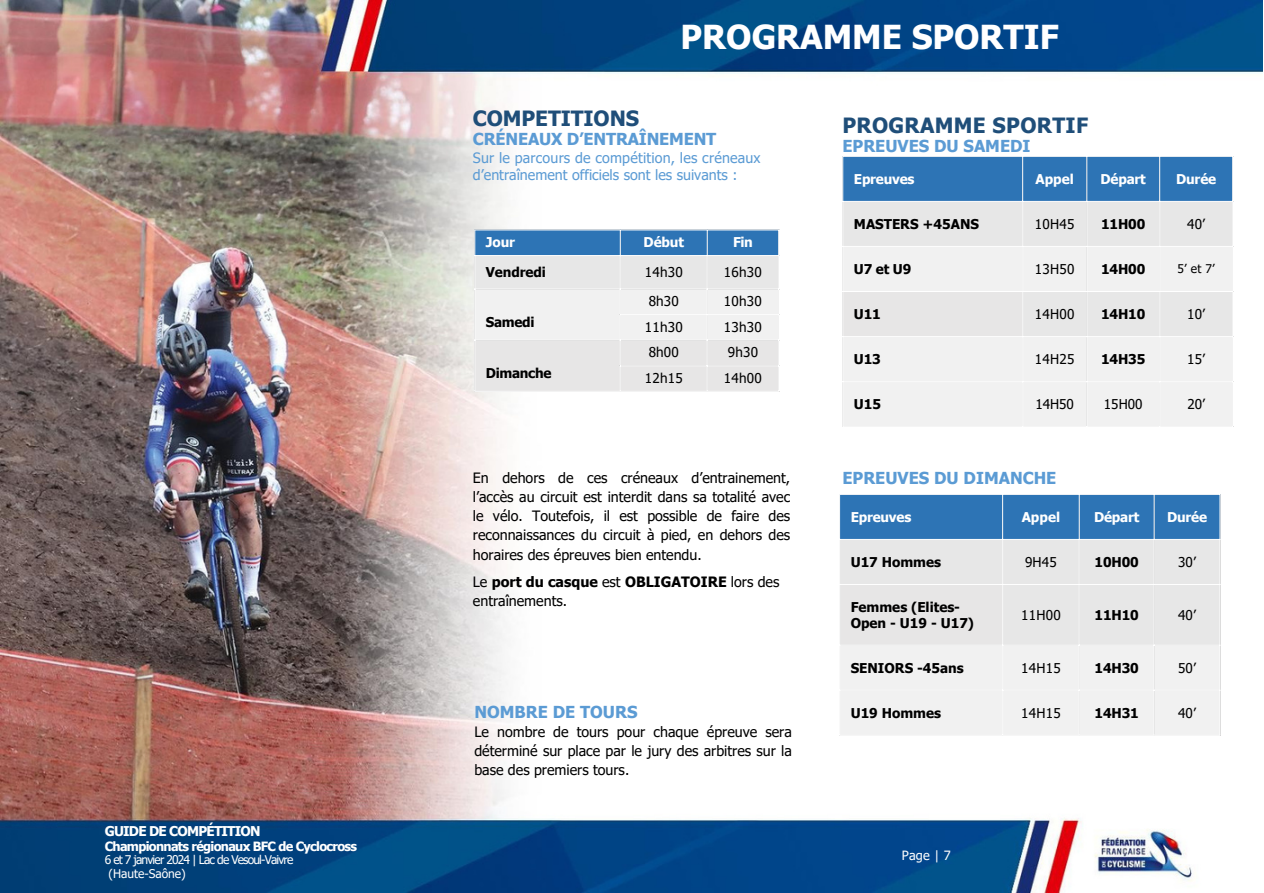
<style>
.page{position:relative;width:1264px;height:893px;background:#fff}
.page>*{position:absolute;margin:0;border:0;box-sizing:border-box;transform-origin:0 0}
.t1{font:700 33px "Tahoma";color:#fff}
.t2{font:700 21px "Tahoma";letter-spacing:.015em;color:#1f4e79}
.t3{font:700 21px "Tahoma";letter-spacing:-.005em;color:#1f4e79}
.t4{font:700 16.5px "Tahoma";color:#5b9bd4}
.t5{font:14.25px/19.2px "Tahoma";color:#000;text-align:justify}
.t6{font:14.25px "Tahoma";color:#5b9bd4}
.t7{font:700 13.5px/15.8px "Tahoma";letter-spacing:-.005em;color:#000}
.t8{font:13.5px "Tahoma";letter-spacing:.02em;color:#000}
.t9{font:700 13.5px "Tahoma";letter-spacing:-.015em;color:#fff}
.t10{font:700 13.5px "Tahoma";letter-spacing:-.055em;color:#fff}
.t11{font:700 13.5px "Tahoma";letter-spacing:-.025em;color:#000}
.t12{font:700 12.75px "Tahoma";letter-spacing:-.055em;color:#fff}
.t13{font:12.75px "Tahoma";color:#fff}
.t14{font:12px "Tahoma";letter-spacing:-.07em;color:#fff}
.t15{font:12px "Tahoma";color:#fff}
.t16{font:12px "Tahoma";color:#000}
.s1{font-weight:700}
</style>
<div class="page">
<img style="left:0;top:0;width:1262px;height:892px">
<svg style="left:475px;top:230px;width:303px;height:161px"></svg>
<hr style="left:474px;top:230px;width:1px;height:161px;background:#fff">
<hr style="left:620px;top:230px;width:1px;height:161px;background:#fff">
<hr style="left:707px;top:230px;width:1px;height:161px;background:#fff">
<hr style="left:778px;top:230px;width:1px;height:161px;background:#fff">
<hr style="left:474px;top:229px;width:305px;height:1px;background:#fff">
<hr style="left:474px;top:255px;width:305px;height:1px;background:#fff">
<hr style="left:474px;top:288px;width:305px;height:1px;background:#fff">
<hr style="left:620px;top:314px;width:159px;height:1px;background:#fff">
<hr style="left:474px;top:339px;width:305px;height:1px;background:#fff">
<hr style="left:620px;top:365px;width:159px;height:1px;background:#fff">
<hr style="left:474px;top:391px;width:305px;height:1px;background:#fff">
<div style="left:843px;top:157px;width:389px;height:44px;background:#2d74b5"></div>
<div style="left:843px;top:202px;width:389px;height:44px;background:#e7e7e7"></div>
<svg style="left:843px;top:247px;width:389px;height:179px;fill:#f1f1f1"></svg>
<div style="left:842px;top:291px;width:180px;height:45px;background:#e7e6e6"></div>
<hr style="left:842px;top:157px;width:1px;height:269px;background:#fff">
<hr style="left:1022px;top:157px;width:1px;height:269px;background:#fff">
<hr style="left:1086px;top:157px;width:1px;height:269px;background:#fff">
<hr style="left:1159px;top:157px;width:1px;height:269px;background:#fff">
<hr style="left:1232px;top:157px;width:1px;height:269px;background:#fff">
<hr style="left:842px;top:156px;width:390px;height:1px;background:#fff">
<hr style="left:842px;top:201px;width:390px;height:1px;background:#fff">
<hr style="left:842px;top:246px;width:390px;height:1px;background:#fff">
<hr style="left:842px;top:291px;width:390px;height:1px;background:#fff">
<hr style="left:842px;top:336px;width:390px;height:1px;background:#fff">
<hr style="left:842px;top:381px;width:390px;height:1px;background:#fff">
<hr style="left:842px;top:426px;width:390px;height:1px;background:#fff">
<svg style="left:840px;top:495px;width:379px;height:239px"></svg>
<hr style="left:839px;top:494px;width:1px;height:240px;background:#fff">
<hr style="left:1002px;top:494px;width:1px;height:240px;background:#fff">
<hr style="left:1078px;top:494px;width:1px;height:240px;background:#fff">
<hr style="left:1153px;top:494px;width:1px;height:240px;background:#fff">
<hr style="left:1219px;top:494px;width:1px;height:240px;background:#fff">
<hr style="left:839px;top:494px;width:381px;height:1px;background:#fff">
<hr style="left:839px;top:539px;width:381px;height:1px;background:#fff">
<hr style="left:839px;top:584px;width:381px;height:1px;background:#fff">
<hr style="left:839px;top:644px;width:381px;height:1px;background:#fff">
<hr style="left:839px;top:689px;width:381px;height:1px;background:#fff">
<hr style="left:839px;top:734px;width:381px;height:1px;background:#fff">
<p class="t10" style="left:105px;top:822px;width:157px">GUIDE DE COMPÉTITION</p>
<p class="t12" style="left:105px;top:837px;width:254px">Championnats régionaux BFC de Cyclocross</p>
<p class="t14" style="left:105px;top:852px;width:190px">6 et 7 janvier 2024 | Lac de Vesoul-Vaivre</p>
<p class="t15" style="left:108px;top:865px;width:79px">(Haute-Saône)</p>
<p class="t1" style="left:680px;top:16px;width:380px">PROGRAMME SPORTIF</p>
<p class="t3" style="left:473px;top:105px;width:168px">COMPETITIONS</p>
<p class="t4" style="left:473px;top:128px;width:245px">CRÉNEAUX D’ENTRAÎNEMENT</p>
<p class="t6" style="left:473px;top:149px;width:289px">Sur le parcours de compétition, les créneaux</p>
<p class="t6" style="left:473px;top:166px;width:266px">d’entraînement officiels sont les suivants :</p>
<p class="t9" style="left:486px;top:233px;width:31px">Jour</p>
<p class="t9" style="left:643px;top:233px;width:42px">Début</p>
<p class="t9" style="left:733px;top:233px;width:21px">Fin</p>
<p class="t7" style="left:486px;top:264px;width:61px">Vendredi</p>
<p class="t8" style="left:644px;top:264px;width:40px">14h30</p>
<p class="t8" style="left:724px;top:264px;width:40px">16h30</p>
<p class="t7" style="left:486px;top:313px;width:50px">Samedi</p>
<p class="t8" style="left:648px;top:293px;width:32px">8h30</p>
<p class="t8" style="left:724px;top:293px;width:40px">10h30</p>
<p class="t8" style="left:644px;top:318px;width:40px">11h30</p>
<p class="t8" style="left:724px;top:318px;width:40px">13h30</p>
<p class="t11" style="left:486px;top:364px;width:67px">Dimanche</p>
<p class="t8" style="left:648px;top:344px;width:32px">8h00</p>
<p class="t8" style="left:728px;top:344px;width:32px">9h30</p>
<p class="t8" style="left:644px;top:369px;width:40px">12h15</p>
<p class="t8" style="left:724px;top:369px;width:40px">14h00</p>
<p class="t5" style="left:473px;top:467px;width:319px">En dehors de ces créneaux d’entrainement, l’accès au circuit est interdit dans sa totalité avec le vélo. Toutefois, il est possible de faire des reconnaissances du circuit à pied, en dehors des horaires des épreuves bien entendu.</p>
<p class="t5" style="left:473px;top:571px;width:308px">Le <span class="s1">port du casque</span> est <span class="s1">OBLIGATOIRE</span> lors des entraînements.</p>
<p class="t2" style="left:842px;top:112px;width:247px">PROGRAMME SPORTIF</p>
<p class="t4" style="left:842px;top:135px;width:190px">EPREUVES DU SAMEDI</p>
<p class="t9" style="left:854px;top:170px;width:62px">Epreuves</p>
<p class="t9" style="left:1035px;top:170px;width:40px">Appel</p>
<p class="t9" style="left:1100px;top:170px;width:47px">Départ</p>
<p class="t9" style="left:1176px;top:170px;width:42px">Durée</p>
<p class="t7" style="left:854px;top:215px;width:126px">MASTERS +45ANS</p>
<p class="t8" style="left:1034px;top:215px;width:41px">10H45</p>
<p class="t7" style="left:1101px;top:215px;width:46px">11H00</p>
<p class="t8" style="left:1187px;top:215px;width:19px">40’</p>
<p class="t7" style="left:854px;top:260px;width:59px">U7 et U9</p>
<p class="t8" style="left:1034px;top:260px;width:41px">13H50</p>
<p class="t7" style="left:1101px;top:260px;width:46px">14H00</p>
<p class="t16" style="left:1177px;top:260px;width:39px">5’ et 7’</p>
<p class="t7" style="left:854px;top:305px;width:28px">U11</p>
<p class="t8" style="left:1034px;top:305px;width:41px">14H00</p>
<p class="t7" style="left:1101px;top:305px;width:46px">14H10</p>
<p class="t8" style="left:1187px;top:305px;width:19px">10’</p>
<p class="t7" style="left:854px;top:350px;width:28px">U13</p>
<p class="t8" style="left:1034px;top:350px;width:41px">14H25</p>
<p class="t7" style="left:1101px;top:350px;width:46px">14H35</p>
<p class="t8" style="left:1187px;top:350px;width:19px">15’</p>
<p class="t7" style="left:854px;top:395px;width:29px">U15</p>
<p class="t8" style="left:1035px;top:395px;width:40px">14H50</p>
<p class="t8" style="left:1103px;top:395px;width:40px">15H00</p>
<p class="t8" style="left:1187px;top:395px;width:19px">20’</p>
<p class="t4" style="left:842px;top:467px;width:215px">EPREUVES DU DIMANCHE</p>
<p class="t9" style="left:850px;top:508px;width:62px">Epreuves</p>
<p class="t9" style="left:1021px;top:508px;width:40px">Appel</p>
<p class="t9" style="left:1094px;top:508px;width:47px">Départ</p>
<p class="t9" style="left:1166px;top:508px;width:42px">Durée</p>
<p class="t7" style="left:850px;top:553px;width:92px">U17 Hommes</p>
<p class="t8" style="left:1025px;top:553px;width:33px">9H45</p>
<p class="t7" style="left:1094px;top:553px;width:46px">10H00</p>
<p class="t8" style="left:1178px;top:553px;width:19px">30’</p>
<p class="t7" style="left:850px;top:598px;width:125px">Femmes (Elites-<br>Open - U19 - U17)</p>
<p class="t8" style="left:1021px;top:606px;width:41px">11H00</p>
<p class="t7" style="left:1094px;top:606px;width:46px">11H10</p>
<p class="t8" style="left:1178px;top:606px;width:19px">40’</p>
<p class="t7" style="left:850px;top:659px;width:114px">SENIORS -45ans</p>
<p class="t8" style="left:1021px;top:659px;width:41px">14H15</p>
<p class="t7" style="left:1094px;top:659px;width:46px">14H30</p>
<p class="t8" style="left:1178px;top:659px;width:19px">50’</p>
<p class="t4" style="left:474px;top:701px;width:165px">NOMBRE DE TOURS</p>
<p class="t7" style="left:850px;top:704px;width:92px">U19 Hommes</p>
<p class="t8" style="left:1021px;top:704px;width:41px">14H15</p>
<p class="t7" style="left:1094px;top:704px;width:46px">14H31</p>
<p class="t8" style="left:1178px;top:704px;width:19px">40’</p>
<p class="t5" style="left:474px;top:721px;width:319px">Le nombre de tours pour chaque épreuve sera déterminé sur place par le jury des arbitres sur la base des premiers tours.</p>
<p class="t13" style="left:901px;top:846px;width:51px">Page | 7</p>
</div>
